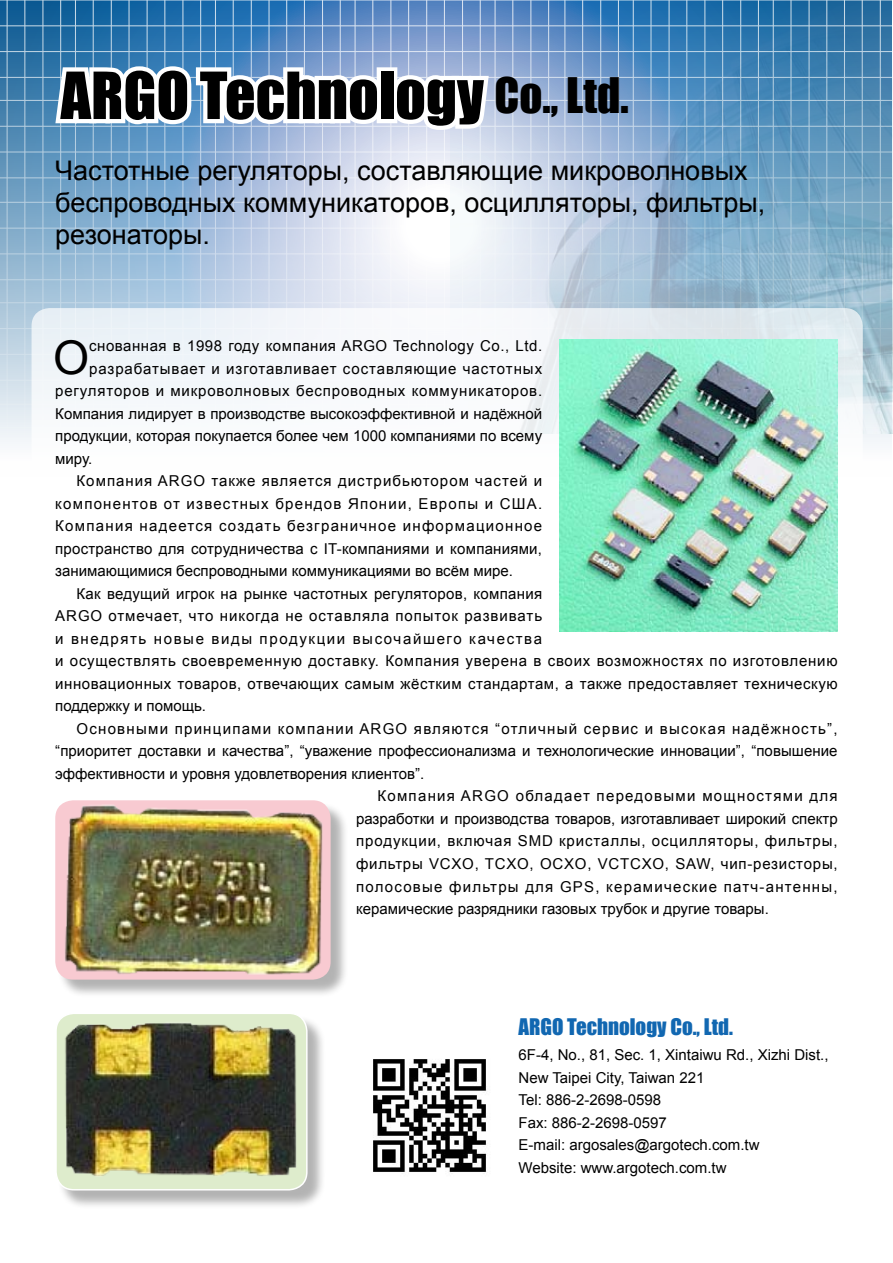
<style>
.page{position:relative;width:893px;height:1263px;background:#fff}
.page>*{position:absolute;margin:0;border:0;box-sizing:border-box;transform-origin:0 0}
.t1{font:60px "Impact";color:#000}
.t2{font:46.5px "Arial";color:#000}
.t3{font:27px/32.4px "Arial";color:#000}
.t4{font:21px "Impact";color:#1167b1}
.t5{font:15px/22.5px "Arial";color:#000}
.t6{font:15px "Arial";letter-spacing:.035em;color:#000}
.t7{font:15px "Arial";letter-spacing:.085em;color:#000}
.t8{font:15px "Arial";letter-spacing:.065em;color:#000}
.t9{font:15px "Arial";letter-spacing:.08em;color:#000}
.t10{font:15px "Arial";letter-spacing:.005em;color:#000}
.t11{font:15px "Arial";letter-spacing:.015em;color:#000}
.t12{font:15px "Arial";letter-spacing:.055em;color:#000}
.t13{font:15px "Arial";letter-spacing:.06em;color:#000}
.t14{font:15px "Arial";letter-spacing:.07em;color:#000}
.t15{font:15px "Arial";letter-spacing:.11em;color:#000}
.s1{font-size:45px}
</style>
<div class="page">
<svg style="left:0;top:1px;width:892px;height:443px;background:#a6c2db"></svg>
<hr style="left:7px;top:0;width:1px;height:480px;background:#fff">
<hr style="left:286px;top:0;width:1px;height:480px;background:#fff">
<hr style="left:147px;top:0;width:1px;height:480px;background:#fff">
<hr style="left:426px;top:0;width:1px;height:480px;background:#fff">
<hr style="left:75px;top:0;width:1px;height:480px;background:#fff">
<hr style="left:355px;top:0;width:1px;height:480px;background:#fff">
<hr style="left:215px;top:0;width:1px;height:480px;background:#fff">
<hr style="left:42px;top:0;width:1px;height:480px;background:#fff">
<hr style="left:322px;top:0;width:1px;height:480px;background:#fff">
<hr style="left:880px;top:0;width:1px;height:480px;background:#fff">
<hr style="left:182px;top:0;width:1px;height:480px;background:#fff">
<hr style="left:111px;top:0;width:1px;height:480px;background:#fff">
<hr style="left:390px;top:0;width:1px;height:480px;background:#fff">
<hr style="left:251px;top:0;width:1px;height:480px;background:#fff">
<hr style="left:24px;top:0;width:1px;height:480px;background:#fff">
<hr style="left:304px;top:0;width:1px;height:480px;background:#fff">
<hr style="left:164px;top:0;width:1px;height:480px;background:#fff">
<hr style="left:444px;top:0;width:1px;height:480px;background:#fff">
<hr style="left:93px;top:0;width:1px;height:480px;background:#fff">
<hr style="left:372px;top:0;width:1px;height:480px;background:#fff">
<hr style="left:233px;top:0;width:1px;height:480px;background:#fff">
<hr style="left:60px;top:0;width:1px;height:480px;background:#fff">
<hr style="left:340px;top:0;width:1px;height:480px;background:#fff">
<hr style="left:200px;top:0;width:1px;height:480px;background:#fff">
<hr style="left:128px;top:0;width:2px;height:480px;background:#fff">
<hr style="left:408px;top:0;width:1px;height:480px;background:#fff">
<hr style="left:268px;top:0;width:2px;height:480px;background:#fff">
<hr style="left:0;top:202px;width:893px;height:1px;background:#fff">
<hr style="left:0;top:100px;width:893px;height:1px;background:#fff">
<hr style="left:0;top:302px;width:893px;height:1px;background:#fff">
<hr style="left:0;top:427px;width:893px;height:1px;background:#fff">
<hr style="left:0;top:51px;width:893px;height:1px;background:#fff">
<hr style="left:0;top:253px;width:893px;height:1px;background:#fff">
<hr style="left:0;top:151px;width:893px;height:2px;background:#fff">
<hr style="left:0;top:354px;width:893px;height:1px;background:#fff">
<hr style="left:0;top:25px;width:893px;height:1px;background:#fff">
<hr style="left:0;top:228px;width:893px;height:1px;background:#fff">
<hr style="left:0;top:126px;width:893px;height:1px;background:#fff">
<hr style="left:0;top:328px;width:893px;height:1px;background:#fff">
<hr style="left:0;top:77px;width:893px;height:1px;background:#fff">
<hr style="left:0;top:279px;width:893px;height:1px;background:#fff">
<hr style="left:0;top:404px;width:893px;height:1px;background:#fff">
<hr style="left:0;top:177px;width:893px;height:1px;background:#fff">
<hr style="left:0;top:380px;width:893px;height:1px;background:#fff">
<img style="left:450px;top:0;width:443px;height:433px">
<div style="left:32px;top:308px;width:831px;height:911px;background:#fff;border-radius:18px"></div>
<img style="left:373px;top:1059px;width:114px;height:113px">
<img style="left:559px;top:339px;width:279px;height:292px">
<svg style="left:51px;top:4px;width:442px;height:180px"></svg>
<div style="left:58px;top:1015px;width:274px;height:201px;background:#000;opacity:.3"></div>
<img style="left:58px;top:1015px;width:249px;height:175px">
<div style="left:55px;top:1012px;width:253px;height:178px;border:2px solid #fff;border-radius:18px"></div>
<div style="left:58px;top:802px;width:298px;height:202px;background:#000;opacity:.3"></div>
<img style="left:55px;top:800px;width:276px;height:179px">
<h1 class="t1" style="left:61px;top:49px;width:570px">ARGO Technology <span class="s1">Co., Ltd.</span></h1>
<h3 class="t3" style="left:55px;top:154px;width:712px">Частотные регуляторы, составляющие микроволновых беспроводных коммуникаторов, осцилляторы, фильтры, резонаторы.</h3>
<h2 class="t2" style="left:53px;top:327px;width:38px">О</h2>
<p class="t6" style="left:89px;top:336px;width:455px">снованная в 1998 году компания ARGO Technology Co., Ltd.</p>
<p class="t8" style="left:89px;top:359px;width:454px">разрабатывает и изготавливает составляющие частотных</p>
<p class="t12" style="left:55px;top:381px;width:488px">регуляторов и микроволновых беспроводных коммуникаторов.</p>
<p class="t5" style="left:55px;top:403px;width:488px">Компания лидирует в производстве высокоэффективной и надёжной</p>
<p class="t5" style="left:55px;top:425px;width:488px">продукции, которая покупается более чем 1000 компаниями по всему</p>
<p class="t6" style="left:55px;top:449px;width:39px">миру.</p>
<p class="t14" style="left:77px;top:471px;width:467px">Компания ARGO также является дистрибьютором частей и</p>
<p class="t9" style="left:55px;top:494px;width:488px">компонентов от известных брендов Японии, Европы и США.</p>
<p class="t7" style="left:55px;top:516px;width:488px">Компания надеется создать безграничное информационное</p>
<p class="t11" style="left:55px;top:539px;width:488px">пространство для сотрудничества с IT-компаниями и компаниями,</p>
<p class="t5" style="left:55px;top:560px;width:459px">занимающимися беспроводными коммуникациями во всём мире.</p>
<p class="t6" style="left:77px;top:584px;width:467px">Как ведущий игрок на рынке частотных регуляторов, компания</p>
<p class="t8" style="left:55px;top:606px;width:488px">ARGO отмечает, что никогда не оставляла попыток развивать</p>
<p class="t15" style="left:55px;top:629px;width:488px">и внедрять новые виды продукции высочайшего качества</p>
<p class="t6" style="left:55px;top:651px;width:784px">и осуществлять своевременную доставку. Компания уверена в своих возможностях по изготовлению</p>
<p class="t6" style="left:55px;top:674px;width:784px">инновационных товаров, отвечающих самым жёстким стандартам, а также предоставляет техническую</p>
<p class="t5" style="left:55px;top:695px;width:152px">поддержку и помощь.</p>
<p class="t7" style="left:77px;top:719px;width:763px">Основными принципами компании ARGO являются “отличный сервис и высокая надёжность”,</p>
<p class="t10" style="left:55px;top:741px;width:784px">“приоритет доставки и качества”, “уважение профессионализма и технологические инновации”, “повышение</p>
<p class="t5" style="left:55px;top:763px;width:370px">эффективности и уровня удовлетворения клиентов”.</p>
<p class="t7" style="left:377px;top:786px;width:462px">Компания ARGO обладает передовыми мощностями для</p>
<p class="t5" style="left:356px;top:808px;width:483px">разработки и производства товаров, изготавливает широкий спектр</p>
<p class="t13" style="left:356px;top:831px;width:483px">продукции, включая SMD кристаллы, осцилляторы, фильтры,</p>
<p class="t6" style="left:356px;top:854px;width:483px">фильтры VCXO, TCXO, OCXO, VCTCXO, SAW, чип-резисторы,</p>
<p class="t9" style="left:356px;top:876px;width:483px">полосовые фильтры для GPS, керамические патч-антенны,</p>
<p class="t5" style="left:356px;top:898px;width:414px">керамические разрядники газовых трубок и другие товары.</p>
<h3 class="t4" style="left:518px;top:1010px;width:216px">ARGO Technology Co., Ltd.</h3>
<p class="t5" style="left:518px;top:1044px;width:312px">6F-4, No., 81, Sec. 1, Xintaiwu Rd., Xizhi Dist.,<br>New Taipei City, Taiwan 221<br>Tel: 886-2-2698-0598<br>Fax: 886-2-2698-0597<br>E-mail: argosales@argotech.com.tw<br>Website: www.argotech.com.tw</p>
</div>
